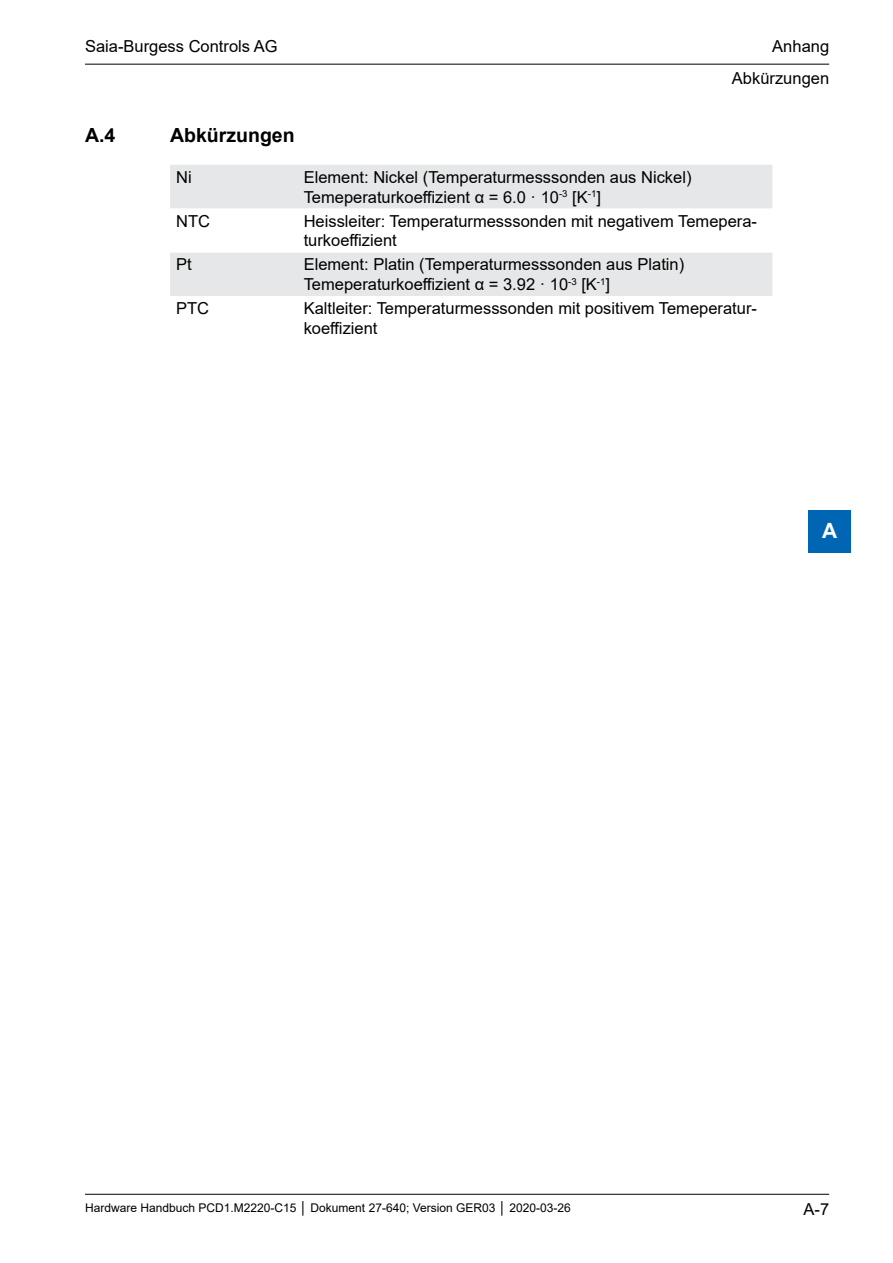
<style>
.page{position:relative;width:893px;height:1263px;background:#fff}
.page>*{position:absolute;margin:0;border:0;box-sizing:border-box;transform-origin:0 0}
.t1{font:700 21px "Arial";color:#fff}
.Ueberschrift_2{font:700 19.5px "Arial";color:#000}
.t2{font:16.5px/19.8px "Arial";color:#000}
.t3{font:12px "Arial";color:#000}
</style>
<div class="page">
<hr style="left:85px;top:64px;width:744px;height:1px;background:#000">
<hr style="left:85px;top:1194px;width:744px;height:1px;background:#000">
<div style="left:808px;top:510px;width:42px;height:43px;background:#0066b3"></div>
<div style="left:170px;top:165px;width:602px;height:43px;background:#e6e7e8"></div>
<div style="left:170px;top:253px;width:602px;height:43px;background:#e6e7e8"></div>
<p class="t2" style="left:85px;top:37px;width:194px">Saia-Burgess Controls AG</p>
<p class="t2" style="left:772px;top:37px;width:58px">Anhang</p>
<p class="t2" style="left:732px;top:68px;width:99px">Abkürzungen</p>
<p class="Ueberschrift_2" style="left:85px;top:121px;width:32px">A.4</p>
<p class="Ueberschrift_2" style="left:170px;top:121px;width:126px">Abkürzungen</p>
<p class="t2" style="left:176px;top:167px;width:17px">Ni</p>
<p class="t2" style="left:304px;top:167px;width:389px">Element: Nickel (Temperaturmesssonden aus Nickel)</p>
<p class="t2" style="left:304px;top:187px;width:299px">Temeperaturkoeffizient α = 6.0 · 10<sup>-3</sup> [K<sup>-1</sup>]</p>
<p class="t2" style="left:176px;top:211px;width:35px">NTC</p>
<p class="t2" style="left:304px;top:211px;width:455px">Heissleiter: Temperaturmesssonden mit negativem Temepera&shy;turkoeffizient</p>
<p class="t2" style="left:176px;top:255px;width:17px">Pt</p>
<p class="t2" style="left:304px;top:255px;width:382px">Element: Platin (Temperaturmesssonden aus Platin)</p>
<p class="t2" style="left:304px;top:274px;width:308px">Temeperaturkoeffizient α = 3.92 · 10<sup>-3</sup> [K<sup>-1</sup>]</p>
<p class="t2" style="left:176px;top:298px;width:34px">PTC</p>
<p class="t2" style="left:304px;top:298px;width:455px">Kaltleiter: Temperaturmesssonden mit positivem Temeperatur&shy;koeffizient</p>
<p class="t1" style="left:822px;top:516px;width:17px">A</p>
<p class="t3" style="left:85px;top:1200px;width:487px">Hardware Handbuch PCD1.M2220-C15 │ Dokument 27-640; Version GER03 │ 2020-03-26</p>
<p class="t2" style="left:803px;top:1200px;width:27px">A-7</p>
</div>
